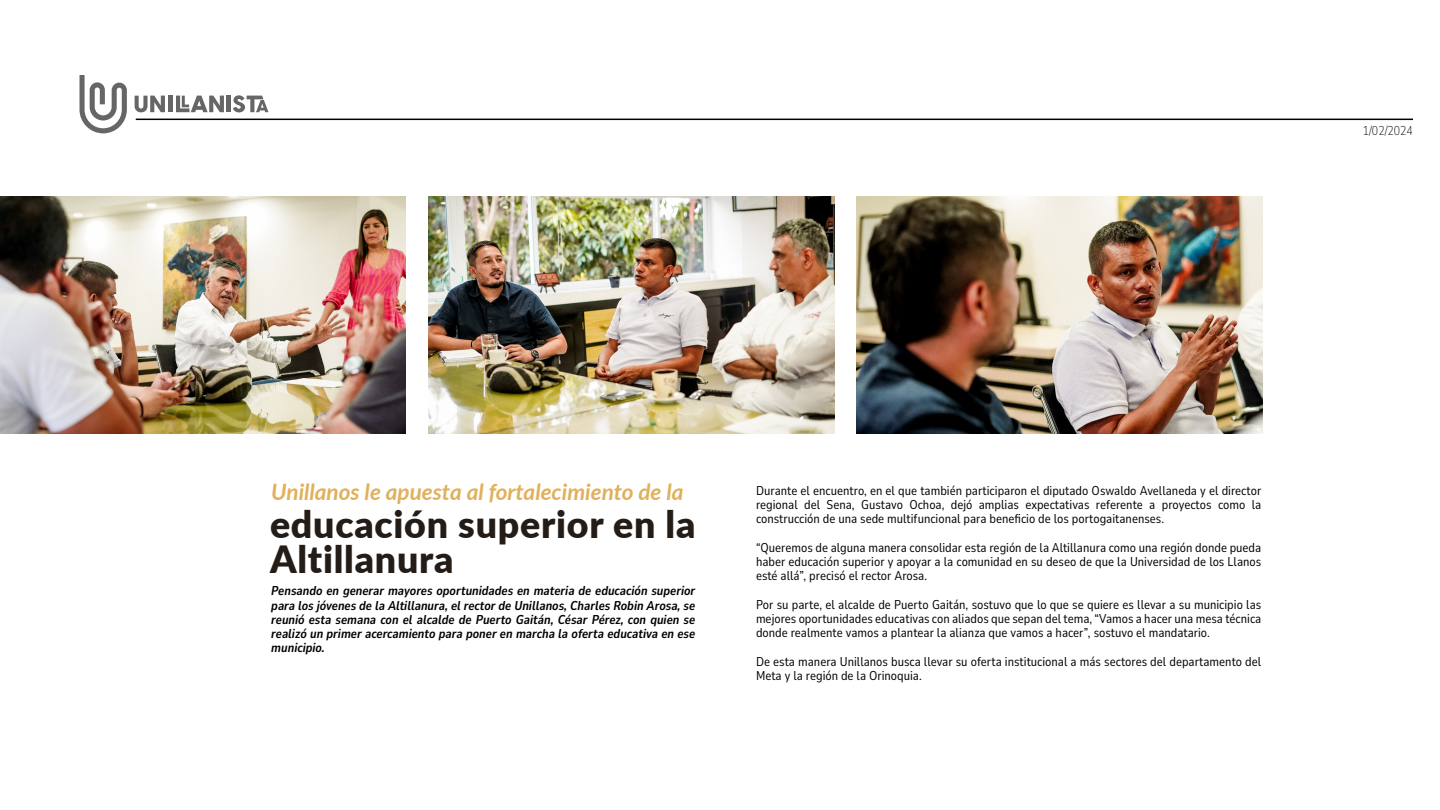
<style>
.page{position:relative;width:1440px;height:810px;background:#fff}
.page>*{position:absolute;margin:0;border:0;box-sizing:border-box;transform-origin:0 0}
.t1{font:900 37.5px/35.2px "Lato";letter-spacing:.02em;color:#241c17}
.t2{font:italic 700 22.5px "Lato";color:#e0b05b}
.t3{font:12.75px/14.2px "Nunito Sans 10 pt Condensed";color:#000;text-align:justify}
.t4{font:italic 700 12.75px/14.2px "Nunito Sans 10 pt Condensed";color:#000;text-align:justify}
.t5{font:200 12.75px "Nunito Sans 10 pt Condensed";color:#000}
</style>
<div class="page">
<hr style="left:136px;top:119px;width:1277px;height:1px;background:#000">
<div style="left:168px;top:96px;width:5px;height:16px;background:#666"></div>
<svg style="left:176px;top:96px;width:48px;height:16px"></svg>
<hr style="left:227px;top:96px;width:4px;height:16px;background:#666">
<svg style="left:233px;top:95px;width:35px;height:17px"></svg>
<svg style="left:135px;top:96px;width:30px;height:16px"></svg>
<svg style="left:80px;top:75px;width:47px;height:58px"></svg>
<img style="left:856px;top:197px;width:406px;height:236px">
<img style="left:428px;top:197px;width:406px;height:236px">
<img style="left:0;top:197px;width:406px;height:236px">
<p class="t5" style="left:1363px;top:122px;width:52px">1/02/2024</p>
<h2 class="t2" style="left:271px;top:475px;width:414px">Unillanos le apuesta al fortalecimiento de la</h2>
<h1 class="t1" style="left:270px;top:505px;width:427px">educación superior en la<br>Altillanura</h1>
<p class="t4" style="left:271px;top:583px;width:425px">Pensando en generar mayores oportunidades en materia de educación superior para los jóvenes de la Altillanura, el rector de Unillanos, Charles Robin Arosa, se reunió esta semana con el alcalde de Puerto Gaitán, César Pérez, con quien se realizó un primer acercamiento para poner en marcha la oferta educativa en ese municipio.</p>
<p class="t3" style="left:756px;top:483px;width:507px">Durante el encuentro, en el que también participaron el diputado Oswaldo Avellaneda y el director regional del Sena, Gustavo Ochoa, dejó amplias expectativas referente a proyectos como la construcción de una sede multifuncional para beneficio de los portogaitanenses.</p>
<p class="t3" style="left:756px;top:540px;width:507px">“Queremos de alguna manera consolidar esta región de la Altillanura como una región donde pueda haber educación superior y apoyar a la comunidad en su deseo de que la Universidad de los Llanos esté allá”, precisó el rector Arosa.</p>
<p class="t3" style="left:756px;top:597px;width:507px">Por su parte, el alcalde de Puerto Gaitán, sostuvo que lo que se quiere es llevar a su municipio las mejores oportunidades educativas con aliados que sepan del tema, “Vamos a hacer una mesa técnica donde realmente vamos a plantear la alianza que vamos a hacer”, sostuvo el mandatario.</p>
<p class="t3" style="left:756px;top:654px;width:507px">De esta manera Unillanos busca llevar su oferta institucional a más sectores del departamento del<br>Meta y la región de la Orinoquia.</p>
</div>
